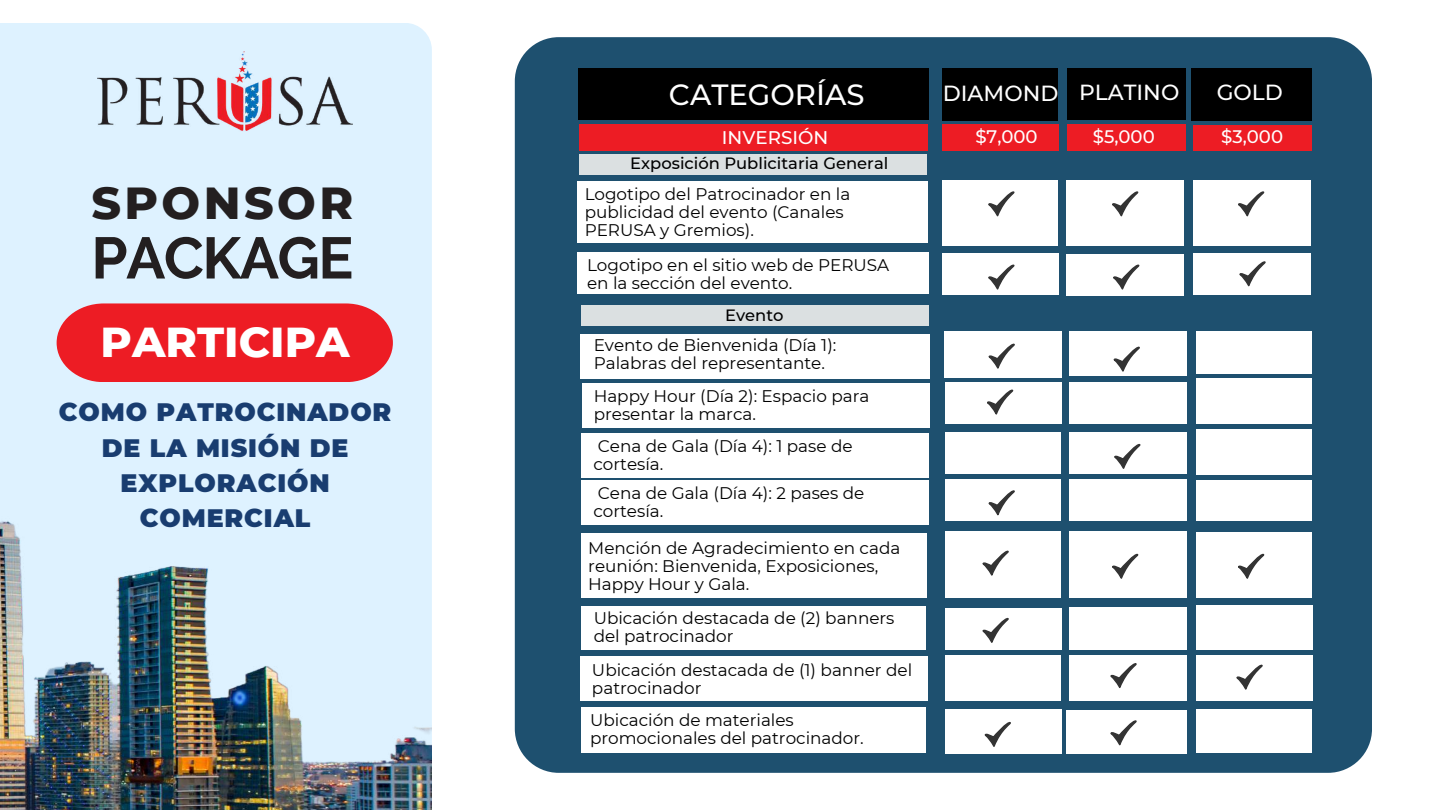
<style>
.page{position:relative;width:1440px;height:810px;background:#fff}
.page>*{position:absolute;margin:0;border:0;box-sizing:border-box;transform-origin:0 0}
.t1{font:700 58.3px "Raleway";letter-spacing:-.025em;color:#231f20}
.t2{font:800 45.8px "Montserrat";letter-spacing:.075em;color:#231f20}
.t3{font:800 42.7px "Montserrat";color:#fff}
.t4{font:500 29.1px "Montserrat";color:#fff}
.t5{font:900 25.2px/35.2px "Montserrat";letter-spacing:.035em;color:#193d70;text-align:center}
.t6{font:500 21.8px "Montserrat";color:#fff}
.t7{font:500 18.3px "Montserrat";color:#fff}
.t8{font:500 18.1px "Montserrat";color:#fff}
.t9{font:16.9px/18px "Montserrat";color:#000}
.t10{font:16.8px/18px "Montserrat";color:#000}
.t11{font:500 16.4px "Montserrat";color:#000}
</style>
<div class="page">
<div style="left:515px;top:37px;width:857px;height:736px;background:#1e506f;border-radius:44px"></div>
<div style="left:0;top:23px;width:432px;height:750px;background:#def2ff"></div>
<img style="left:0;top:521px;width:432px;height:289px">
<div style="left:578px;top:68px;width:350px;height:52px;background:#000"></div>
<div style="left:942px;top:124px;width:117px;height:26px;background:#ed1c24"></div>
<div style="left:942px;top:68px;width:116px;height:52px;background:#000"></div>
<div style="left:579px;top:154px;width:347px;height:20px;background:#dbe0e1"></div>
<div style="left:579px;top:124px;width:349px;height:26px;background:#ed1c24"></div>
<div style="left:577px;top:181px;width:351px;height:62px;background:#fff"></div>
<div style="left:1067px;top:68px;width:118px;height:52px;background:#000"></div>
<div style="left:1067px;top:124px;width:118px;height:26px;background:#ed1c24"></div>
<div style="left:1192px;top:68px;width:120px;height:52px;background:#000"></div>
<div style="left:1193px;top:125px;width:119px;height:25px;background:#ed1c24"></div>
<div style="left:577px;top:252px;width:351px;height:42px;background:#fff"></div>
<div style="left:581px;top:707px;width:345px;height:45px;background:#fff"></div>
<div style="left:581px;top:533px;width:345px;height:65px;background:#fff"></div>
<div style="left:580px;top:334px;width:349px;height:45px;background:#fff"></div>
<div style="left:582px;top:383px;width:347px;height:44px;background:#fff"></div>
<div style="left:581px;top:607px;width:345px;height:43px;background:#fff"></div>
<div style="left:580px;top:657px;width:348px;height:44px;background:#fff"></div>
<div style="left:945px;top:656px;width:115px;height:45px;background:#fff"></div>
<div style="left:1069px;top:655px;width:118px;height:46px;background:#fff"></div>
<div style="left:1196px;top:655px;width:116px;height:46px;background:#fff"></div>
<div style="left:945px;top:608px;width:117px;height:42px;background:#fff"></div>
<div style="left:1070px;top:607px;width:117px;height:43px;background:#fff"></div>
<div style="left:945px;top:382px;width:117px;height:41px;background:#fff"></div>
<div style="left:1070px;top:382px;width:117px;height:41px;background:#fff"></div>
<div style="left:1196px;top:379px;width:116px;height:45px;background:#fff"></div>
<div style="left:945px;top:332px;width:117px;height:46px;background:#fff"></div>
<div style="left:1070px;top:332px;width:117px;height:44px;background:#fff"></div>
<div style="left:1196px;top:331px;width:116px;height:43px;background:#fff"></div>
<div style="left:945px;top:532px;width:115px;height:66px;background:#fff"></div>
<div style="left:1070px;top:532px;width:117px;height:66px;background:#fff"></div>
<div style="left:1196px;top:532px;width:116px;height:66px;background:#fff"></div>
<div style="left:1196px;top:606px;width:116px;height:44px;background:#fff"></div>
<div style="left:945px;top:709px;width:117px;height:45px;background:#fff"></div>
<div style="left:1067px;top:710px;width:120px;height:44px;background:#fff"></div>
<div style="left:1196px;top:709px;width:116px;height:43px;background:#fff"></div>
<div style="left:942px;top:253px;width:117px;height:42px;background:#fff"></div>
<div style="left:1067px;top:254px;width:117px;height:41px;background:#fff"></div>
<div style="left:1193px;top:253px;width:118px;height:42px;background:#fff"></div>
<div style="left:942px;top:180px;width:116px;height:65px;background:#fff"></div>
<div style="left:1067px;top:180px;width:117px;height:65px;background:#fff"></div>
<div style="left:1193px;top:180px;width:118px;height:65px;background:#fff"></div>
<svg style="left:988px;top:191px;width:27px;height:25px"></svg>
<img style="left:98px;top:51px;width:255px;height:80px">
<svg style="left:57px;top:303px;width:336px;height:79px;background:#ec2932"></svg>
<svg style="left:1112px;top:553px;width:27px;height:26px"></svg>
<svg style="left:1238px;top:553px;width:27px;height:26px"></svg>
<svg style="left:982px;top:550px;width:27px;height:26px"></svg>
<svg style="left:1112px;top:191px;width:27px;height:25px"></svg>
<svg style="left:1238px;top:191px;width:27px;height:25px"></svg>
<svg style="left:988px;top:264px;width:27px;height:26px"></svg>
<svg style="left:1113px;top:264px;width:27px;height:26px"></svg>
<svg style="left:1239px;top:261px;width:27px;height:25px"></svg>
<svg style="left:985px;top:721px;width:26px;height:26px"></svg>
<svg style="left:1110px;top:720px;width:27px;height:25px"></svg>
<svg style="left:988px;top:343px;width:27px;height:26px"></svg>
<svg style="left:982px;top:617px;width:27px;height:26px"></svg>
<svg style="left:1236px;top:664px;width:27px;height:26px"></svg>
<div style="left:581px;top:306px;width:347px;height:20px;background:#dbe0e1"></div>
<svg style="left:1114px;top:346px;width:26px;height:26px"></svg>
<div style="left:582px;top:433px;width:347px;height:44px;background:#fff"></div>
<div style="left:945px;top:432px;width:115px;height:41px;background:#fff"></div>
<div style="left:1069px;top:432px;width:118px;height:41px;background:#fff"></div>
<div style="left:1196px;top:429px;width:116px;height:45px;background:#fff"></div>
<svg style="left:1114px;top:443px;width:27px;height:26px"></svg>
<div style="left:582px;top:480px;width:347px;height:44px;background:#fff"></div>
<div style="left:945px;top:479px;width:115px;height:41px;background:#fff"></div>
<div style="left:1069px;top:479px;width:118px;height:41px;background:#fff"></div>
<div style="left:1196px;top:480px;width:116px;height:41px;background:#fff"></div>
<svg style="left:988px;top:490px;width:27px;height:25px"></svg>
<svg style="left:987px;top:389px;width:27px;height:26px"></svg>
<svg style="left:1110px;top:663px;width:27px;height:25px"></svg>
<h2 class="t2" style="left:91px;top:175px;width:264px">SPONSOR</h2>
<h1 class="t1" style="left:91px;top:224px;width:264px">PACKAGE</h1>
<h3 class="t3" style="left:101px;top:316px;width:251px">PARTICIPA</h3>
<h3 class="t5" style="left:59px;top:395px;width:334px">COMO PATROCINADOR<br>DE LA MISIÓN DE<br>EXPLORACIÓN<br>COMERCIAL</h3>
<h3 class="t4" style="left:669px;top:77px;width:197px">CATEGORÍAS</h3>
<p class="t7" style="left:722px;top:126px;width:108px">INVERSIÓN</p>
<p class="t11" style="left:630px;top:153px;width:260px">Exposición Publicitaria General</p>
<p class="t10" style="left:585px;top:185px;width:267px">Logotipo del Patrocinador en la publicidad del evento (Canales<br>PERUSA y Gremios).</p>
<p class="t10" style="left:587px;top:256px;width:304px">Logotipo en el sitio web de PERUSA en la sección del evento.</p>
<p class="t11" style="left:725px;top:305px;width:60px">Evento</p>
<p class="t10" style="left:594px;top:336px;width:244px">Evento de Bienvenida (Día 1):<br>Palabras del representante.</p>
<p class="t10" style="left:594px;top:387px;width:277px">Happy Hour (Día 2): Espacio para presentar la marca.</p>
<p class="t10" style="left:593px;top:437px;width:261px">Cena de Gala (Día 4): 1 pase de cortesía.</p>
<p class="t10" style="left:593px;top:484px;width:272px">Cena de Gala (Día 4): 2 pases de cortesía.</p>
<p class="t10" style="left:588px;top:539px;width:314px">Mención de Agradecimiento en cada reunión: Bienvenida, Exposiciones,<br>Happy Hour y Gala.</p>
<p class="t10" style="left:594px;top:609px;width:302px">Ubicación destacada de (2) banners del patrocinador</p>
<p class="t9" style="left:592px;top:660px;width:322px">Ubicación destacada de (1) banner del patrocinador</p>
<p class="t10" style="left:590px;top:711px;width:275px">Ubicación de materiales promocionales del patrocinador.</p>
<p class="t6" style="left:943px;top:80px;width:117px">DIAMOND</p>
<p class="t8" style="left:975px;top:125px;width:64px">$7,000</p>
<p class="t6" style="left:1079px;top:79px;width:102px">PLATINO</p>
<p class="t8" style="left:1093px;top:125px;width:63px">$5,000</p>
<p class="t6" style="left:1217px;top:79px;width:68px">GOLD</p>
<p class="t8" style="left:1221px;top:125px;width:63px">$3,000</p>
</div>
